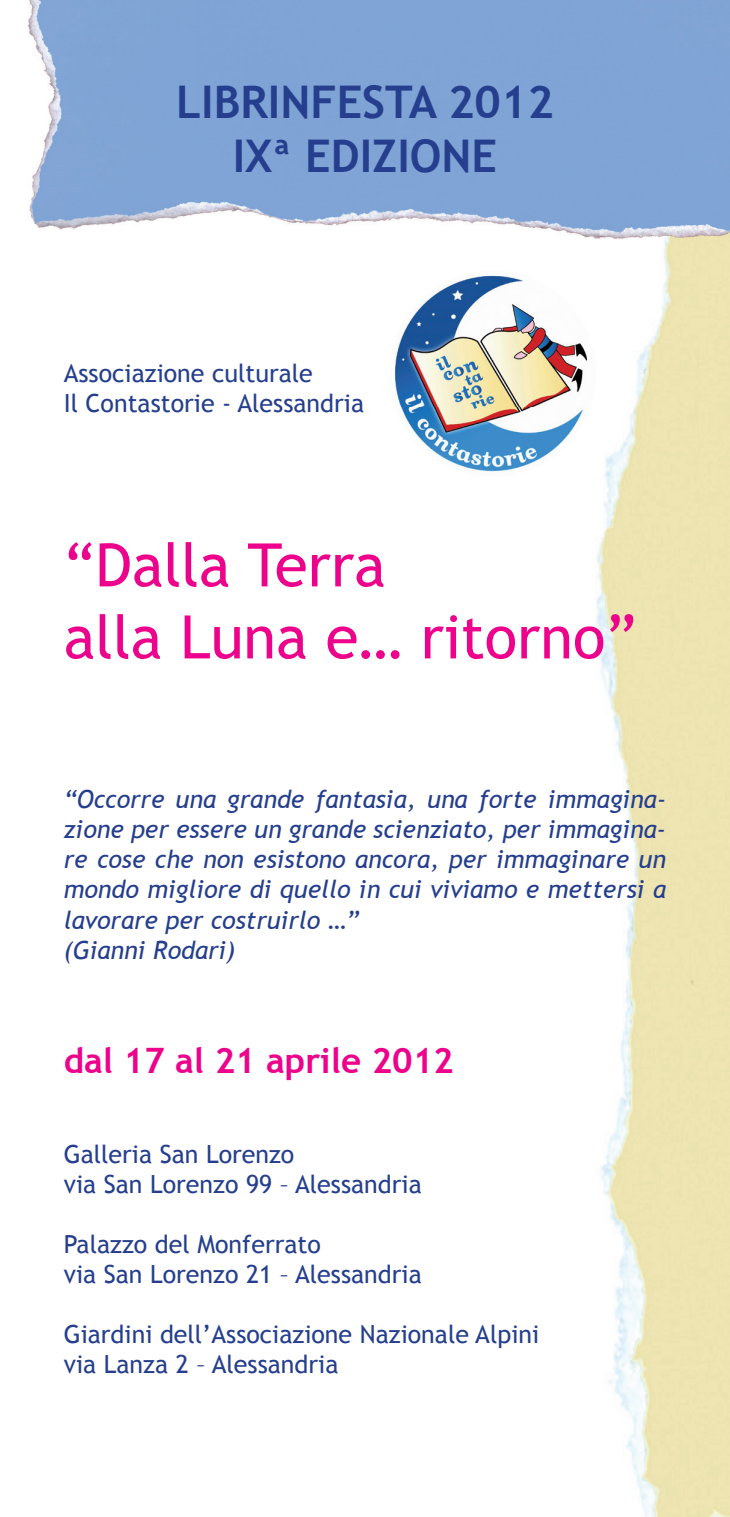
<style>
.page{position:relative;width:730px;height:1517px;background:#fff}
.page>*{position:absolute;margin:0;border:0;box-sizing:border-box;transform-origin:0 0}
.t1{font:60px/72px "Trebuchet MS";color:#ed028c}
.t2{font:700 45px/54px "Trebuchet MS";color:#253f8e;text-align:center}
.t3{font:700 35px "Trebuchet MS";color:#ed028c}
.t4{font:italic 25px/30px "Trebuchet MS";color:#253f8e}
.t5{font:25px/30px "Trebuchet MS";color:#253f8e}
</style>
<div class="page">
<img style="left:596px;top:247px;width:134px;height:1270px">
<img style="left:27px;top:0;width:703px;height:247px">
<img style="left:395px;top:275px;width:193px;height:197px">
<h2 class="t2" style="left:176px;top:75px;width:379px">LIBRINFESTA 2012<br>IXª EDIZIONE</h2>
<p class="t5" style="left:64px;top:359px;width:302px">Associazione culturale<br>Il Contastorie - Alessandria</p>
<h1 class="t1" style="left:64px;top:530px;width:574px">“Dalla Terra<br>alla Luna e… ritorno”</h1>
<p class="t4" style="left:64px;top:785px;width:604px">“Occorre una grande fantasia, una forte immagina&shy;zione per essere un grande scienziato, per immagina&shy;re cose che non esistono ancora, per immaginare un mondo migliore di quello in cui viviamo e mettersi a lavorare per costruirlo …”<br>(Gianni Rodari)</p>
<h3 class="t3" style="left:64px;top:1038px;width:391px">dal 17 al 21 aprile 2012</h3>
<p class="t5" style="left:64px;top:1139px;width:360px">Galleria San Lorenzo<br>via San Lorenzo 99 – Alessandria</p>
<p class="t5" style="left:64px;top:1229px;width:360px">Palazzo del Monferrato<br>via San Lorenzo 21 – Alessandria</p>
<p class="t5" style="left:64px;top:1319px;width:477px">Giardini dell’Associazione Nazionale Alpini via Lanza 2 – Alessandria</p>
</div>
